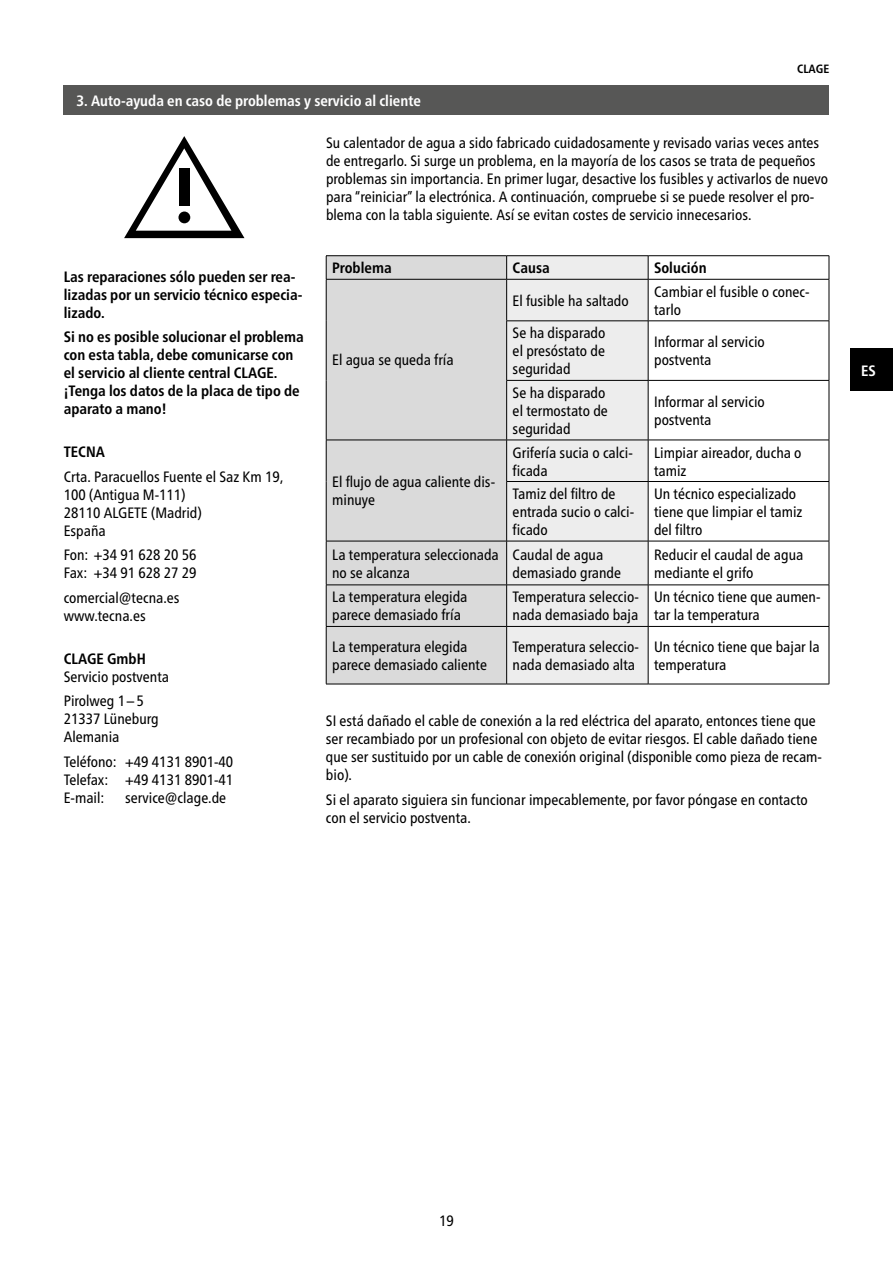
<style>
.page{position:relative;width:893px;height:1263px;background:#fff}
.page>*{position:absolute;margin:0;border:0;box-sizing:border-box;transform-origin:0 0}
.t1{font:condensed 15px/18px "Frutiger Neue LTW1 G";color:#000}
.t2{font:700 condensed 15px/18px "Frutiger Neue LTW1 G";color:#000}
.t3{font:700 condensed 15px "Frutiger Neue LTW1 G";color:#fff}
.t4{font:700 condensed 12px "Frutiger Neue LTW1 G";color:#000}
</style>
<div class="page">
<div style="left:850px;top:349px;width:43px;height:42px;background:#000"></div>
<svg style="left:124px;top:136px;width:120px;height:102px"></svg>
<div style="left:179px;top:168px;width:10px;height:38px;background:#000"></div>
<div style="left:178px;top:212px;width:12px;height:11px;background:#000;border-radius:50%"></div>
<div style="left:64px;top:85px;width:765px;height:30px;background:#575756"></div>
<div style="left:327px;top:256px;width:179px;height:428px;background:#dadada"></div>
<div style="left:507px;top:256px;width:141px;height:428px;background:#ededed"></div>
<hr style="left:326px;top:255px;width:181px;height:1px;background:#000">
<svg style="left:326px;top:256px;width:1px;height:23px"></svg>
<hr style="left:507px;top:255px;width:141px;height:1px;background:#000">
<svg style="left:506px;top:256px;width:1px;height:23px"></svg>
<hr style="left:648px;top:255px;width:181px;height:1px;background:#000">
<svg style="left:648px;top:256px;width:1px;height:23px"></svg>
<svg style="left:829px;top:256px;width:1px;height:23px"></svg>
<hr style="left:326px;top:279px;width:181px;height:1px;background:#000">
<hr style="left:326px;top:279px;width:1px;height:42px;background:#000">
<hr style="left:507px;top:279px;width:141px;height:1px;background:#000">
<hr style="left:506px;top:279px;width:1px;height:42px;background:#000">
<hr style="left:648px;top:279px;width:181px;height:1px;background:#000">
<hr style="left:648px;top:279px;width:1px;height:42px;background:#000">
<hr style="left:829px;top:279px;width:1px;height:42px;background:#000">
<hr style="left:326px;top:321px;width:1px;height:59px;background:#000">
<hr style="left:506px;top:321px;width:142px;height:1px;background:#000">
<hr style="left:506px;top:321px;width:1px;height:59px;background:#000">
<hr style="left:648px;top:321px;width:181px;height:1px;background:#000">
<hr style="left:648px;top:321px;width:1px;height:59px;background:#000">
<hr style="left:829px;top:321px;width:1px;height:59px;background:#000">
<hr style="left:326px;top:380px;width:1px;height:60px;background:#000">
<hr style="left:506px;top:380px;width:142px;height:1px;background:#000">
<hr style="left:506px;top:381px;width:1px;height:59px;background:#000">
<hr style="left:648px;top:380px;width:181px;height:1px;background:#000">
<hr style="left:648px;top:381px;width:1px;height:59px;background:#000">
<hr style="left:829px;top:381px;width:1px;height:59px;background:#000">
<hr style="left:326px;top:440px;width:181px;height:1px;background:#000">
<hr style="left:326px;top:440px;width:1px;height:41px;background:#000">
<hr style="left:507px;top:440px;width:141px;height:1px;background:#000">
<hr style="left:506px;top:440px;width:1px;height:41px;background:#000">
<hr style="left:648px;top:440px;width:181px;height:1px;background:#000">
<hr style="left:648px;top:440px;width:1px;height:41px;background:#000">
<hr style="left:829px;top:440px;width:1px;height:41px;background:#000">
<hr style="left:326px;top:481px;width:1px;height:60px;background:#000">
<hr style="left:506px;top:481px;width:142px;height:1px;background:#000">
<hr style="left:506px;top:482px;width:1px;height:59px;background:#000">
<hr style="left:648px;top:481px;width:181px;height:1px;background:#000">
<hr style="left:648px;top:482px;width:1px;height:59px;background:#000">
<hr style="left:829px;top:482px;width:1px;height:59px;background:#000">
<hr style="left:326px;top:541px;width:181px;height:1px;background:#000">
<hr style="left:326px;top:541px;width:1px;height:44px;background:#000">
<hr style="left:507px;top:541px;width:141px;height:1px;background:#000">
<hr style="left:506px;top:541px;width:1px;height:44px;background:#000">
<hr style="left:648px;top:541px;width:181px;height:1px;background:#000">
<hr style="left:648px;top:541px;width:1px;height:44px;background:#000">
<hr style="left:829px;top:541px;width:1px;height:44px;background:#000">
<hr style="left:326px;top:585px;width:181px;height:1px;background:#000">
<hr style="left:326px;top:585px;width:1px;height:41px;background:#000">
<hr style="left:507px;top:585px;width:141px;height:1px;background:#000">
<hr style="left:506px;top:585px;width:1px;height:41px;background:#000">
<hr style="left:648px;top:585px;width:181px;height:1px;background:#000">
<hr style="left:648px;top:585px;width:1px;height:41px;background:#000">
<hr style="left:829px;top:585px;width:1px;height:41px;background:#000">
<hr style="left:326px;top:626px;width:181px;height:1px;background:#000">
<hr style="left:326px;top:627px;width:1px;height:57px;background:#000">
<hr style="left:507px;top:626px;width:141px;height:1px;background:#000">
<hr style="left:506px;top:627px;width:1px;height:57px;background:#000">
<hr style="left:648px;top:626px;width:181px;height:1px;background:#000">
<hr style="left:648px;top:627px;width:1px;height:57px;background:#000">
<hr style="left:829px;top:627px;width:1px;height:57px;background:#000">
<hr style="left:326px;top:684px;width:181px;height:1px;background:#000">
<hr style="left:507px;top:684px;width:141px;height:1px;background:#000">
<hr style="left:648px;top:684px;width:181px;height:1px;background:#000">
<p class="t3" style="left:77px;top:92px;width:346px">3. Auto-ayuda en caso de problemas y servicio al cliente</p>
<p class="t4" style="left:797px;top:62px;width:34px">CLAGE</p>
<p class="t2" style="left:64px;top:267px;width:240px">Las reparaciones sólo pueden ser rea&shy;lizadas por un servicio técnico especia&shy;lizado.</p>
<p class="t2" style="left:64px;top:328px;width:241px">Si no es posible solucionar el problema con esta tabla, debe comunicarse con el servicio al cliente central CLAGE. ¡Tenga los datos de la placa de tipo de aparato a mano!</p>
<p class="t2" style="left:64px;top:443px;width:43px">TECNA</p>
<p class="t1" style="left:64px;top:467px;width:221px">Crta. Paracuellos Fuente el Saz Km 19,<br>100 (Antigua M-111)<br>28110 ALGETE (Madrid)<br>España</p>
<p class="t1" style="left:64px;top:546px;width:134px">Fon: +34 91 628 20 56<br>Fax: +34 91 628 27 29</p>
<p class="t1" style="left:64px;top:588px;width:117px">comercial@tecna.es www.tecna.es</p>
<p class="t2" style="left:64px;top:650px;width:84px">CLAGE GmbH</p>
<p class="t1" style="left:64px;top:664px;width:107px;line-height:24.3px">Servicio postventa<br>Pirolweg 1–5</p>
<p class="t1" style="left:64px;top:710px;width:96px">21337 Lüneburg<br>Alemania</p>
<p class="t1" style="left:64px;top:752px;width:171px;text-align:justify">Teléfono: +49 4131 8901-40<br>Telefax: +49 4131 8901-41<br>E-mail:</p>
<p class="t1" style="left:125px;top:788px;width:102px">service@clage.de</p>
<p class="t1" style="left:326px;top:133px;width:504px">Su calentador de agua a sido fabricado cuidadosamente y revisado varias veces antes de entregarlo. Si surge un problema, en la mayoría de los casos se trata de pequeños problemas sin importancia. En primer lugar, desactive los fusibles y activarlos de nuevo para “reiniciar” la electrónica. A continuación, compruebe si se puede resolver el pro&shy;blema con la tabla siguiente. Así se evitan costes de servicio innecesarios.</p>
<p class="t2" style="left:332px;top:259px;width:61px">Problema</p>
<p class="t2" style="left:513px;top:259px;width:38px">Causa</p>
<p class="t2" style="left:654px;top:259px;width:54px">Solución</p>
<p class="t1" style="left:332px;top:351px;width:123px">El agua se queda fría</p>
<p class="t1" style="left:332px;top:473px;width:164px">El flujo de agua caliente dis&shy;minuye</p>
<p class="t1" style="left:513px;top:292px;width:118px">El fusible ha saltado</p>
<p class="t1" style="left:654px;top:283px;width:157px">Cambiar el fusible o conec&shy;tarlo</p>
<p class="t1" style="left:513px;top:324px;width:94px;text-align:justify">Se ha disparado el presóstato de seguridad</p>
<p class="t1" style="left:654px;top:333px;width:112px">Informar al servicio postventa</p>
<p class="t1" style="left:513px;top:384px;width:97px">Se ha disparado el termostato de seguridad</p>
<p class="t1" style="left:654px;top:393px;width:112px">Informar al servicio postventa</p>
<p class="t1" style="left:513px;top:443px;width:122px">Grifería sucia o calci&shy;ficada</p>
<p class="t1" style="left:654px;top:443px;width:149px">Limpiar aireador, ducha o tamiz</p>
<p class="t1" style="left:513px;top:485px;width:123px">Tamiz del filtro de entrada sucio o calci&shy;ficado</p>
<p class="t1" style="left:654px;top:485px;width:150px">Un técnico especializado tiene que limpiar el tamiz del filtro</p>
<p class="t1" style="left:332px;top:545px;width:168px">La temperatura seleccionada no se alcanza</p>
<p class="t1" style="left:513px;top:545px;width:110px">Caudal de agua demasiado grande</p>
<p class="t1" style="left:654px;top:545px;width:151px">Reducir el caudal de agua mediante el grifo</p>
<p class="t1" style="left:332px;top:588px;width:137px">La temperatura elegida parece demasiado fría</p>
<p class="t1" style="left:513px;top:588px;width:128px">Temperatura seleccio&shy;nada demasiado baja</p>
<p class="t1" style="left:654px;top:588px;width:168px">Un técnico tiene que aumen&shy;tar la temperatura</p>
<p class="t1" style="left:332px;top:638px;width:156px">La temperatura elegida parece demasiado caliente</p>
<p class="t1" style="left:513px;top:638px;width:128px">Temperatura seleccio&shy;nada demasiado alta</p>
<p class="t1" style="left:654px;top:638px;width:167px">Un técnico tiene que bajar la temperatura</p>
<p class="t1" style="left:326px;top:712px;width:497px">SI está dañado el cable de conexión a la red eléctrica del aparato, entonces tiene que ser recambiado por un profesional con objeto de evitar riesgos. El cable dañado tiene que ser sustituido por un cable de conexión original (disponible como pieza de recam&shy;bio).</p>
<p class="t1" style="left:326px;top:790px;width:483px">Si el aparato siguiera sin funcionar impecablemente, por favor póngase en contacto con el servicio postventa.</p>
<p class="t3" style="left:861px;top:362px;width:16px">ES</p>
<p class="t1" style="left:439px;top:1212px;width:16px">19</p>
</div>
